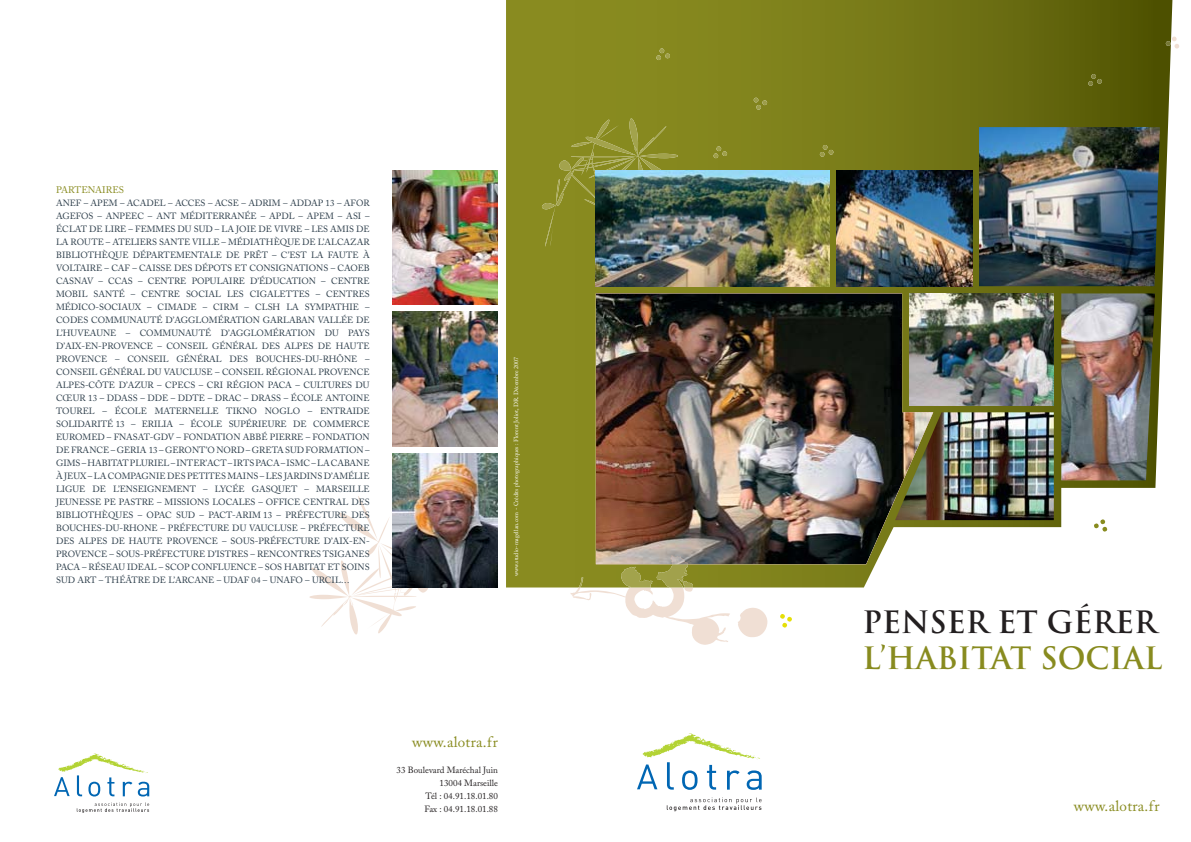
<style>
.page{position:relative;width:1191px;height:842px;background:#fff}
.page>*{position:absolute;margin:0;border:0;box-sizing:border-box;transform-origin:0 0}
.t1{font:700 30px "Trajan";color:#888b1f}
.t2{font:700 30px "Trajan";color:#231f20}
.t3{font:15px "Adobe Caslon Pro";letter-spacing:.02em;color:#888b1f}
.t4{font:9.5px "Adobe Caslon Pro";letter-spacing:-.01em;color:#888b1f}
.t5{font:9px/13px "Adobe Caslon Pro";color:#2c3d4a;text-align:justify}
.t6{font:9px/13px "Adobe Caslon Pro";color:#231f20;text-align:right}
.t7{font:6px "Adobe Caslon Pro";color:#fff}
</style>
<div class="page">
<svg style="left:506px;top:0;width:666px;height:587px;background:#8c8e39"></svg>
<img style="left:933px;top:412px;width:120px;height:108px">
<img style="left:596px;top:293px;width:337px;height:271px">
<img style="left:909px;top:293px;width:144px;height:112px">
<img style="left:979px;top:127px;width:181px;height:159px">
<img style="left:836px;top:171px;width:136px;height:115px">
<img style="left:1061px;top:293px;width:94px;height:187px">
<svg style="left:1093px;top:519px;width:14px;height:12px"></svg>
<svg style="left:819px;top:145px;width:14px;height:12px"></svg>
<svg style="left:780px;top:614px;width:12px;height:13px"></svg>
<svg style="left:656px;top:48px;width:14px;height:12px"></svg>
<svg style="left:713px;top:146px;width:14px;height:12px"></svg>
<svg style="left:753px;top:98px;width:14px;height:12px"></svg>
<svg style="left:1088px;top:74px;width:14px;height:12px"></svg>
<svg style="left:1165px;top:37px;width:14px;height:11px"></svg>
<svg style="left:637px;top:733px;width:124px;height:56px"></svg>
<svg style="left:667px;top:797px;width:94px;height:14px"></svg>
<svg style="left:570px;top:564px;width:160px;height:80px"></svg>
<img style="left:670px;top:555px;width:19px;height:9px">
<svg style="left:738px;top:607px;width:29px;height:30px"></svg>
<img style="left:392px;top:312px;width:106px;height:134px">
<img style="left:392px;top:170px;width:106px;height:135px">
<svg style="left:54px;top:753px;width:95px;height:43px"></svg>
<svg style="left:77px;top:802px;width:72px;height:10px"></svg>
<svg style="left:309px;top:496px;width:136px;height:138px"></svg>
<img style="left:392px;top:453px;width:106px;height:134px">
<svg style="left:542px;top:120px;width:107px;height:137px;background:#8c8e2b"></svg>
<img style="left:596px;top:171px;width:233px;height:115px">
<p class="t4" style="left:56px;top:186px;width:69px">PARTENAIRES</p>
<p class="t5" style="left:56px;top:197px;width:315px">ANEF – APEM – ACADEL – ACCES – ACSE – ADRIM – ADDAP 13 – AFOR AGEFOS – ANPEEC – ANT MÉDITERRANÉE – APDL – APEM – ASI – ÉCLAT DE LIRE – FEMMES DU SUD – LA JOIE DE VIVRE – LES AMIS DE LA ROUTE – ATELIERS SANTE VILLE – MÉDIATHÈQUE DE L’ALCAZAR BIBLIOTHÈQUE DÉPARTEMENTALE DE PRÊT – C’EST LA FAUTE À VOLTAIRE – CAF – CAISSE DES DÉPOTS ET CONSIGNATIONS – CAOEB CASNAV – CCAS – CENTRE POPULAIRE D’ÉDUCATION – CENTRE MOBIL SANTÉ – CENTRE SOCIAL LES CIGALETTES – CENTRES MÉDICO-SOCIAUX – CIMADE – CIRM – CLSH LA SYMPATHIE – CODES COMMUNAUTÉ D’AGGLOMÉRATION GARLABAN VALLÉE DE L’HUVEAUNE – COMMUNAUTÉ D’AGGLOMÉRATION DU PAYS D’AIX-EN-PROVENCE – CONSEIL GÉNÉRAL DES ALPES DE HAUTE PROVENCE – CONSEIL GÉNÉRAL DES BOUCHES-DU-RHÔNE – CONSEIL GÉNÉRAL DU VAUCLUSE – CONSEIL RÉGIONAL PROVENCE ALPES-CÔTE D’AZUR – CPECS – CRI RÉGION PACA – CULTURES DU CŒUR 13 – DDASS – DDE – DDTE – DRAC – DRASS – ÉCOLE ANTOINE TOUREL – ÉCOLE MATERNELLE TIKNO NOGLO – ENTRAIDE SOLIDARITÉ 13 – ERILIA – ÉCOLE SUPÉRIEURE DE COMMERCE EUROMED – FNASAT-GDV – FONDATION ABBÉ PIERRE – FONDATION DE FRANCE – GERIA 13 – GERONT’O NORD – GRETA SUD FORMATION – GIMS – HABITAT PLURIEL – INTER’ACT – IRTS PACA – ISMC – LA CABANE À JEUX – LA COMPAGNIE DES PETITES MAINS – LES JARDINS D’AMÉLIE LIGUE DE L’ENSEIGNEMENT – LYCÉE GASQUET – MARSEILLE JEUNESSE PE PASTRE – MISSIONS LOCALES – OFFICE CENTRAL DES BIBLIOTHÈQUES – OPAC SUD – PACT-ARIM 13 – PRÉFECTURE DES BOUCHES-DU-RHONE – PRÉFECTURE DU VAUCLUSE – PRÉFECTURE DES ALPES DE HAUTE PROVENCE – SOUS-PRÉFECTURE D’AIX-EN-PROVENCE – SOUS-PRÉFECTURE D’ISTRES – RENCONTRES TSIGANES PACA – RÉSEAU IDEAL – SCOP CONFLUENCE – SOS HABITAT ET SOINS SUD ART – THÉÂTRE DE L’ARCANE – UDAF 04 – UNAFO – URCIL…</p>
<p class="t7" style="left:514px;top:576px;width:221px;rotate:-90deg">www.studio-magellan.com - Crédits photographiques : Florent Joliot, DR. Décembre 2007</p>
<h2 class="t3" style="left:412px;top:736px;width:87px">www.alotra.fr</h2>
<p class="t6" style="left:396px;top:764px;width:103px">33 Boulevard Maréchal Juin<br>13004 Marseille<br>Tél : 04.91.18.01.80<br>Fax : 04.91.18.01.88</p>
<h1 class="t2" style="left:862px;top:605px;width:296px">PENSER ET GÉRER</h1>
<h1 class="t1" style="left:862px;top:641px;width:301px">L’HABITAT SOCIAL</h1>
<h2 class="t3" style="left:1073px;top:800px;width:87px">www.alotra.fr</h2>
</div>
